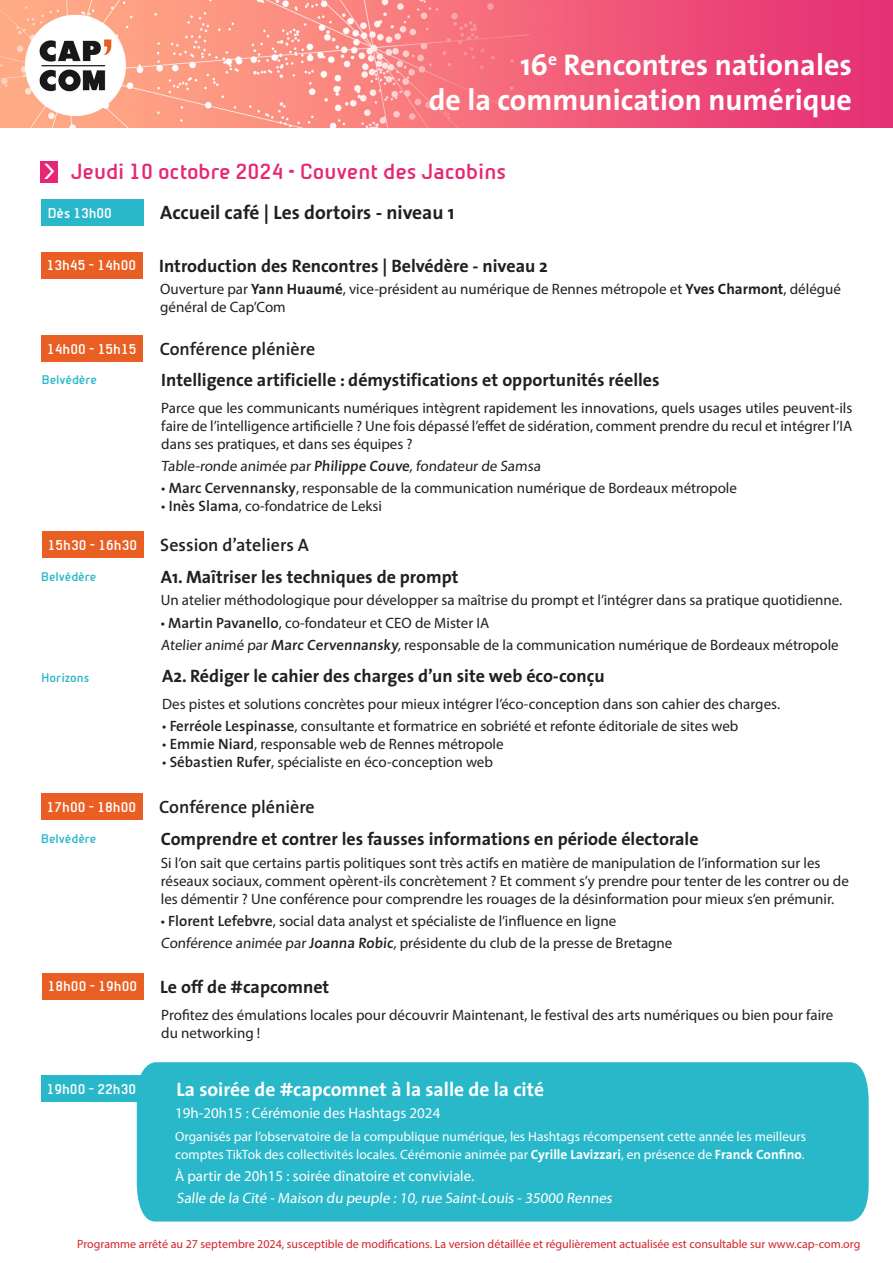
<style>
.page{position:relative;width:893px;height:1263px;background:#fff}
.page>*{position:absolute;margin:0;border:0;box-sizing:border-box;transform-origin:0 0}
.t1{font:700 30px "The Sans";color:#fff}
.Jour{font:700 21px "Beta Sans";color:#e72674}
.t2{font:700 21px "Beta Sans";color:#fff}
.Texte{font:700 19.5px "The Sans";color:#fff}
.Titre{font:700 19.5px "The Sans";color:#231f20}
.Titre-2{font:700 18px "The Sans";color:#231f20}
.Titre-3{font:600 18px "The Sans";color:#231f20}
.Titre-4{font:15px/18px "Myriad Pro";color:#231f20}
.Texte-2{font:15px "Myriad Pro";color:#fff}
.Texte-3{font:13.5px/18px "Myriad Pro";color:#fff}
.t3{font:700 13.5px "Beta Sans";color:#fff}
.t4{font:12px "Myriad Pro";color:#d1232a}
.Salle{font:700 12px "Beta Sans";color:#29b8ca}
.s1{font-family:"The Sans";font-weight:700}
.s2{font-family:"The Sans";font-weight:600}
</style>
<div class="page">
<div style="left:137px;top:1062px;width:732px;height:159px;background:#29b8ca"></div>
<img style="left:0;top:0;width:893px;height:127px">
<div style="left:41px;top:161px;width:17px;height:21px;background:#e72674"></div>
<div style="left:42px;top:199px;width:102px;height:27px;background:#29b8ca"></div>
<div style="left:41px;top:252px;width:101px;height:26px;background:#e95e22"></div>
<div style="left:41px;top:336px;width:102px;height:26px;background:#e95e22"></div>
<div style="left:42px;top:973px;width:101px;height:26px;background:#e95e22"></div>
<div style="left:41px;top:1075px;width:101px;height:27px;background:#29b8ca"></div>
<div style="left:42px;top:531px;width:101px;height:27px;background:#e95e22"></div>
<div style="left:41px;top:793px;width:101px;height:27px;background:#e95e22"></div>
<p class="t1" style="left:520px;top:40px;width:333px">16<sup>e</sup> Rencontres nationales</p>
<p class="t1" style="left:429px;top:75px;width:425px">de la communication numérique</p>
<p class="t2" style="left:44px;top:159px;width:13px">&gt;</p>
<p class="Jour" style="left:70px;top:160px;width:437px">Jeudi 10 octobre 2024 • Couvent des Jacobins</p>
<p class="t3" style="left:48px;top:205px;width:66px">Dès 13h00</p>
<p class="Titre" style="left:160px;top:196px;width:296px">Accueil café | Les dortoirs - niveau 1</p>
<p class="t3" style="left:47px;top:258px;width:91px">13h45 - 14h00</p>
<p class="Titre-2" style="left:159px;top:250px;width:390px">Introduction des Rencontres | Belvédère - niveau 2</p>
<p class="Titre-4" style="left:160px;top:280px;width:682px">Ouverture par <span class="s1">Yann Huaumé</span>, vice-président au numérique de Rennes métropole et <span class="s1">Yves Charmont</span>, délégué général de Cap’Com</p>
<p class="t3" style="left:47px;top:341px;width:91px">14h00 - 15h15</p>
<p class="Titre-3" style="left:160px;top:334px;width:157px">Conférence plénière</p>
<p class="Titre-2" style="left:161px;top:365px;width:500px">Intelligence artificielle : démystifications et opportunités réelles</p>
<p class="Titre-4" style="left:161px;top:398px;width:692px;text-align:justify">Parce que les communicants numériques intègrent rapidement les innovations, quels usages utiles peuvent-ils faire de l’intelligence artificielle ? Une fois dépassé l’effet de sidération, comment prendre du recul et intégrer l’IA dans ses pratiques, et dans ses équipes ?</p>
<p class="Titre-4" style="left:161px;top:457px;width:383px">Table-ronde animée par <span class="s2">Philippe Couve</span>, fondateur de Samsa</p>
<p class="Titre-4" style="left:161px;top:479px;width:577px">• <span class="s2">Marc Cervennansky</span>, responsable de la communication numérique de Bordeaux métropole</p>
<p class="Titre-4" style="left:161px;top:497px;width:222px">• <span class="s2">Inès Slama</span>, co-fondatrice de Leksi</p>
<p class="Salle" style="left:42px;top:373px;width:57px">Belvédère</p>
<p class="t3" style="left:48px;top:537px;width:91px">15h30 - 16h30</p>
<p class="Titre-3" style="left:160px;top:530px;width:150px">Session d’ateliers A</p>
<p class="Titre-2" style="left:161px;top:562px;width:299px">A1. Maîtriser les techniques de prompt</p>
<p class="Titre-4" style="left:161px;top:591px;width:683px">Un atelier méthodologique pour développer sa maîtrise du prompt et l’intégrer dans sa pratique quotidienne.</p>
<p class="Titre-4" style="left:161px;top:613px;width:330px">• <span class="s2">Martin Pavanello</span>, co-fondateur et CEO de Mister IA</p>
<p class="Titre-4" style="left:161px;top:636px;width:679px">Atelier animé par <span class="s2">Marc Cervennansky</span>, responsable de la communication numérique de Bordeaux métropole</p>
<p class="Salle" style="left:41px;top:569px;width:57px">Belvédère</p>
<p class="Salle" style="left:42px;top:671px;width:49px">Horizons</p>
<p class="Titre-2" style="left:162px;top:661px;width:444px">A2. Rédiger le cahier des charges d’un site web éco-conçu</p>
<p class="Titre-4" style="left:162px;top:695px;width:619px">Des pistes et solutions concrètes pour mieux intégrer l’éco-conception dans son cahier des charges.</p>
<p class="Titre-4" style="left:162px;top:717px;width:578px">• <span class="s2">Ferréole Lespinasse</span>, consultante et formatrice en sobriété et refonte éditoriale de sites web</p>
<p class="Titre-4" style="left:162px;top:735px;width:343px">• <span class="s2">Emmie Niard</span>, responsable web de Rennes métropole</p>
<p class="Titre-4" style="left:162px;top:753px;width:332px">• <span class="s2">Sébastien Rufer</span>, spécialiste en éco-conception web</p>
<p class="t3" style="left:47px;top:799px;width:91px">17h00 - 18h00</p>
<p class="Titre-3" style="left:159px;top:792px;width:157px">Conférence plénière</p>
<p class="Titre-2" style="left:161px;top:824px;width:539px">Comprendre et contrer les fausses informations en période électorale</p>
<p class="Titre-4" style="left:161px;top:853px;width:689px">Si l’on sait que certains partis politiques sont très actifs en matière de manipulation de l’information sur les réseaux sociaux, comment opèrent-ils concrètement ? Et comment s’y prendre pour tenter de les contrer ou de les démentir ? Une conférence pour comprendre les rouages de la désinformation pour mieux s’en prémunir.</p>
<p class="Titre-4" style="left:161px;top:911px;width:457px">• <span class="s2">Florent Lefebvre</span>, social data analyst et spécialiste de l’influence en ligne</p>
<p class="Titre-4" style="left:161px;top:934px;width:513px">Conférence animée par <span class="s2">Joanna Robic</span>, présidente du club de la presse de Bretagne</p>
<p class="Salle" style="left:41px;top:831px;width:57px">Belvédère</p>
<p class="t3" style="left:48px;top:979px;width:91px">18h00 - 19h00</p>
<p class="Titre-2" style="left:160px;top:971px;width:171px">Le off de #capcomnet</p>
<p class="Titre-4" style="left:161px;top:1006px;width:674px">Profitez des émulations locales pour découvrir Maintenant, le festival des arts numériques ou bien pour faire du networking !</p>
<p class="t3" style="left:47px;top:1081px;width:91px">19h00 - 22h30</p>
<p class="Texte" style="left:177px;top:1073px;width:369px">La soirée de #capcomnet à la salle de la cité</p>
<p class="Texte-2" style="left:175px;top:1104px;width:267px">19h-20h15 : Cérémonie des Hashtags 2024</p>
<p class="Texte-3" style="left:175px;top:1127px;width:633px">Organisés par l’observatoire de la compublique numérique, les Hashtags récompensent cette année les meilleurs comptes TikTok des collectivités locales. Cérémonie animée par <span class="s1">Cyrille Lavizzari</span>, en présence de <span class="s1">Franck Confino</span>.</p>
<p class="Texte-2" style="left:175px;top:1166px;width:301px">À partir de 20h15 : soirée dînatoire et conviviale.</p>
<p class="Texte-2" style="left:177px;top:1189px;width:439px">Salle de la Cité - Maison du peuple : 10, rue Saint-Louis - 35000 Rennes</p>
<p class="t4" style="left:77px;top:1236px;width:785px">Programme arrêté au 27 septembre 2024, susceptible de modifications. La version détaillée et régulièrement actualisée est consultable sur www.cap-com.org</p>
</div>
